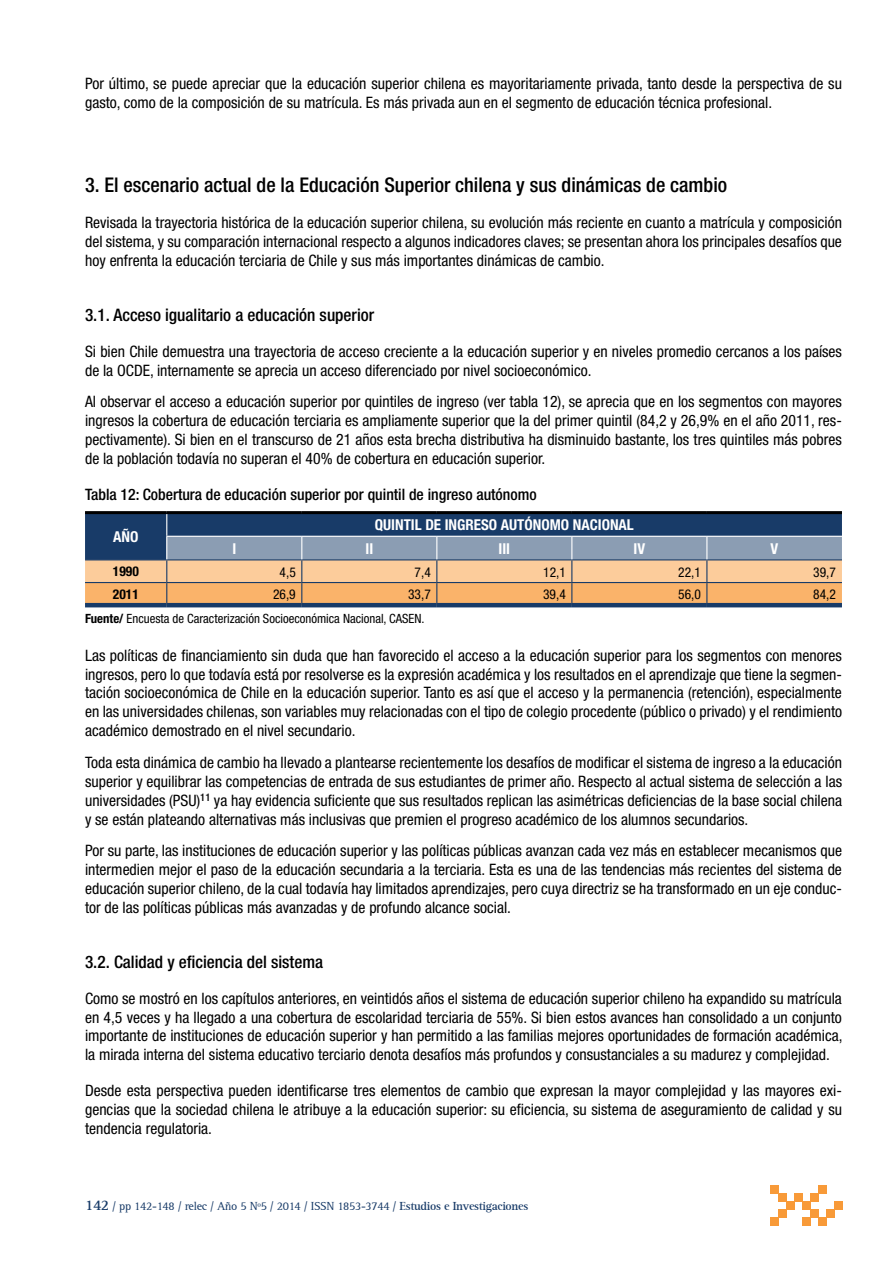
<style>
.page{position:relative;width:893px;height:1263px;background:#fff}
.page>*{position:absolute;margin:0;border:0;box-sizing:border-box;transform-origin:0 0}
.t1{font:500 condensed 20.25px "Helvetica Neue";color:#000}
.t2{font:500 condensed 17.25px "Helvetica Neue";color:#000}
.t3{font:condensed 15.75px/18.9px "Helvetica Neue";color:#000;text-align:justify}
.t4{font:500 condensed 15.75px "Helvetica Neue";color:#000}
.t5{font:700 condensed 15px "Helvetica Neue";color:#fff}
.t6{font:condensed 13.5px "Helvetica Neue";color:#000}
.t7{font:700 condensed 13.5px "Helvetica Neue";color:#000}
.t8{font:condensed 12.75px "Helvetica Neue";color:#000}
.t9{font:12px "AT Rotis Serif";letter-spacing:-.025em;color:#183b68}
.s1{font-weight:700}
.s2{font-weight:700;font-size:15px}
</style>
<div class="page">
<div style="left:778px;top:1193px;width:8px;height:8px;background:#f89a38"></div>
<div style="left:786px;top:1201px;width:8px;height:8px;background:#f89a38"></div>
<div style="left:778px;top:1209px;width:8px;height:8px;background:#f89a38"></div>
<div style="left:770px;top:1217px;width:8px;height:8px;background:#f89a38"></div>
<div style="left:794px;top:1193px;width:8px;height:8px;background:#f89a38"></div>
<div style="left:802px;top:1201px;width:8px;height:8px;background:#f89a38"></div>
<div style="left:810px;top:1193px;width:8px;height:8px;background:#f89a38"></div>
<div style="left:818px;top:1186px;width:8px;height:8px;background:#f89a38"></div>
<div style="left:810px;top:1209px;width:8px;height:8px;background:#f89a38"></div>
<div style="left:802px;top:1217px;width:8px;height:8px;background:#f89a38"></div>
<div style="left:818px;top:1217px;width:8px;height:8px;background:#f89a38"></div>
<div style="left:826px;top:1209px;width:8px;height:8px;background:#f89a38"></div>
<div style="left:834px;top:1201px;width:8px;height:8px;background:#f89a38"></div>
<div style="left:770px;top:1186px;width:8px;height:8px;background:#f89a38"></div>
<hr style="left:85px;top:511px;width:82px;height:3px;background:#000">
<hr style="left:167px;top:511px;width:135px;height:3px;background:#000">
<hr style="left:302px;top:511px;width:135px;height:3px;background:#000">
<hr style="left:437px;top:511px;width:135px;height:3px;background:#000">
<hr style="left:572px;top:511px;width:135px;height:3px;background:#000">
<hr style="left:707px;top:511px;width:135px;height:3px;background:#000">
<hr style="left:85px;top:603px;width:82px;height:4px;background:#183b68">
<hr style="left:167px;top:603px;width:135px;height:4px;background:#183b68">
<hr style="left:302px;top:603px;width:135px;height:4px;background:#183b68">
<hr style="left:437px;top:603px;width:135px;height:4px;background:#183b68">
<hr style="left:572px;top:603px;width:135px;height:4px;background:#183b68">
<hr style="left:707px;top:603px;width:135px;height:4px;background:#183b68">
<svg style="left:85px;top:513px;width:757px;height:92px;background:#998d85"></svg>
<p class="t3" style="left:85px;top:74px;width:758px">Por último, se puede apreciar que la educación superior chilena es mayoritariamente privada, tanto desde la perspectiva de su gasto, como de la composición de su matrícula. Es más privada aun en el segmento de educación técnica profesional.</p>
<p class="t1" style="left:85px;top:173px;width:644px">3. El escenario actual de la Educación Superior chilena y sus dinámicas de cambio</p>
<p class="t3" style="left:85px;top:213px;width:758px">Revisada la trayectoria histórica de la educación superior chilena, su evolución más reciente en cuanto a matrícula y composición del sistema, y su comparación internacional respecto a algunos indicadores claves; se presentan ahora los principales desafíos que hoy enfrenta la educación terciaria de Chile y sus más importantes dinámicas de cambio.</p>
<p class="t2" style="left:85px;top:304px;width:291px">3.1. Acceso igualitario a educación superior</p>
<p class="t3" style="left:85px;top:342px;width:758px">Si bien Chile demuestra una trayectoria de acceso creciente a la educación superior y en niveles promedio cercanos a los países de la OCDE, internamente se aprecia un acceso diferenciado por nivel socioeconómico.</p>
<p class="t3" style="left:85px;top:392px;width:758px">Al observar el acceso a educación superior por quintiles de ingreso (ver tabla 12), se aprecia que en los segmentos con mayores ingresos la cobertura de educación terciaria es ampliamente superior que la del primer quintil (84,2 y 26,9% en el año 2011, res&shy;pectivamente). Si bien en el transcurso de 21 años esta brecha distributiva ha disminuido bastante, los tres quintiles más pobres de la población todavía no superan el 40% de cobertura en educación superior.</p>
<p class="t4" style="left:85px;top:485px;width:453px">Tabla 12: Cobertura de educación superior por quintil de ingreso autónomo</p>
<p class="t5" style="left:113px;top:528px;width:27px">AÑO</p>
<p class="t5" style="left:375px;top:516px;width:261px">QUINTIL DE INGRESO AUTÓNOMO NACIONAL</p>
<p class="t5" style="left:232px;top:539px;width:5px">I</p>
<p class="t5" style="left:365px;top:539px;width:9px">II</p>
<p class="t5" style="left:499px;top:539px;width:13px">III</p>
<p class="t5" style="left:634px;top:539px;width:13px">IV</p>
<p class="t5" style="left:770px;top:539px;width:9px">V</p>
<p class="t7" style="left:113px;top:563px;width:27px">1990</p>
<p class="t6" style="left:280px;top:564px;width:18px">4,5</p>
<p class="t6" style="left:415px;top:564px;width:18px">7,4</p>
<p class="t6" style="left:543px;top:564px;width:24px">12,1</p>
<p class="t6" style="left:678px;top:564px;width:24px">22,1</p>
<p class="t6" style="left:813px;top:564px;width:24px">39,7</p>
<p class="t7" style="left:113px;top:586px;width:27px">2011</p>
<p class="t6" style="left:273px;top:587px;width:24px">26,9</p>
<p class="t6" style="left:408px;top:587px;width:24px">33,7</p>
<p class="t6" style="left:543px;top:587px;width:24px">39,4</p>
<p class="t6" style="left:678px;top:587px;width:24px">56,0</p>
<p class="t6" style="left:813px;top:587px;width:24px">84,2</p>
<p class="t8" style="left:85px;top:611px;width:341px"><span class="s1">Fuente/</span> Encuesta de Caracterización Socioeconómica Nacional, CASEN.</p>
<p class="t3" style="left:85px;top:645px;width:758px">Las políticas de financiamiento sin duda que han favorecido el acceso a la educación superior para los segmentos con menores ingresos, pero lo que todavía está por resolverse es la expresión académica y los resultados en el aprendizaje que tiene la segmen&shy;tación socioeconómica de Chile en la educación superior. Tanto es así que el acceso y la permanencia (retención), especialmente en las universidades chilenas, son variables muy relacionadas con el tipo de colegio procedente (público o privado) y el rendimiento académico demostrado en el nivel secundario.</p>
<p class="t3" style="left:85px;top:753px;width:758px">Toda esta dinámica de cambio ha llevado a plantearse recientemente los desafíos de modificar el sistema de ingreso a la educación superior y equilibrar las competencias de entrada de sus estudiantes de primer año. Respecto al actual sistema de selección a las universidades (PSU)<sup>11</sup> ya hay evidencia suficiente que sus resultados replican las asimétricas deficiencias de la base social chilena y se están plateando alternativas más inclusivas que premien el progreso académico de los alumnos secundarios.</p>
<p class="t3" style="left:85px;top:841px;width:758px">Por su parte, las instituciones de educación superior y las políticas públicas avanzan cada vez más en establecer mecanismos que intermedien mejor el paso de la educación secundaria a la terciaria. Esta es una de las tendencias más recientes del sistema de educación superior chileno, de la cual todavía hay limitados aprendizajes, pero cuya directriz se ha transformado en un eje conduc&shy;tor de las políticas públicas más avanzadas y de profundo alcance social.</p>
<p class="t2" style="left:85px;top:951px;width:240px">3.2. Calidad y eficiencia del sistema</p>
<p class="t3" style="left:85px;top:988px;width:759px">Como se mostró en los capítulos anteriores, en veintidós años el sistema de educación superior chileno ha expandido su matrícula en 4,5 veces y ha llegado a una cobertura de escolaridad terciaria de 55%. Si bien estos avances han consolidado a un conjunto importante de instituciones de educación superior y han permitido a las familias mejores oportunidades de formación académica, la mirada interna del sistema educativo terciario denota desafíos más profundos y consustanciales a su madurez y complejidad.</p>
<p class="t3" style="left:85px;top:1081px;width:758px">Desde esta perspectiva pueden identificarse tres elementos de cambio que expresan la mayor complejidad y las mayores exi&shy;gencias que la sociedad chilena le atribuye a la educación superior: su eficiencia, su sistema de aseguramiento de calidad y su tendencia regulatoria.</p>
<p class="t9" style="left:85px;top:1199px;width:445px"><span class="s2">142</span> / pp 142-148 / relec / Año 5 Nº5 / 2014 / ISSN 1853-3744 / <span class="s1">Estudios e Investigaciones</span></p>
</div>
